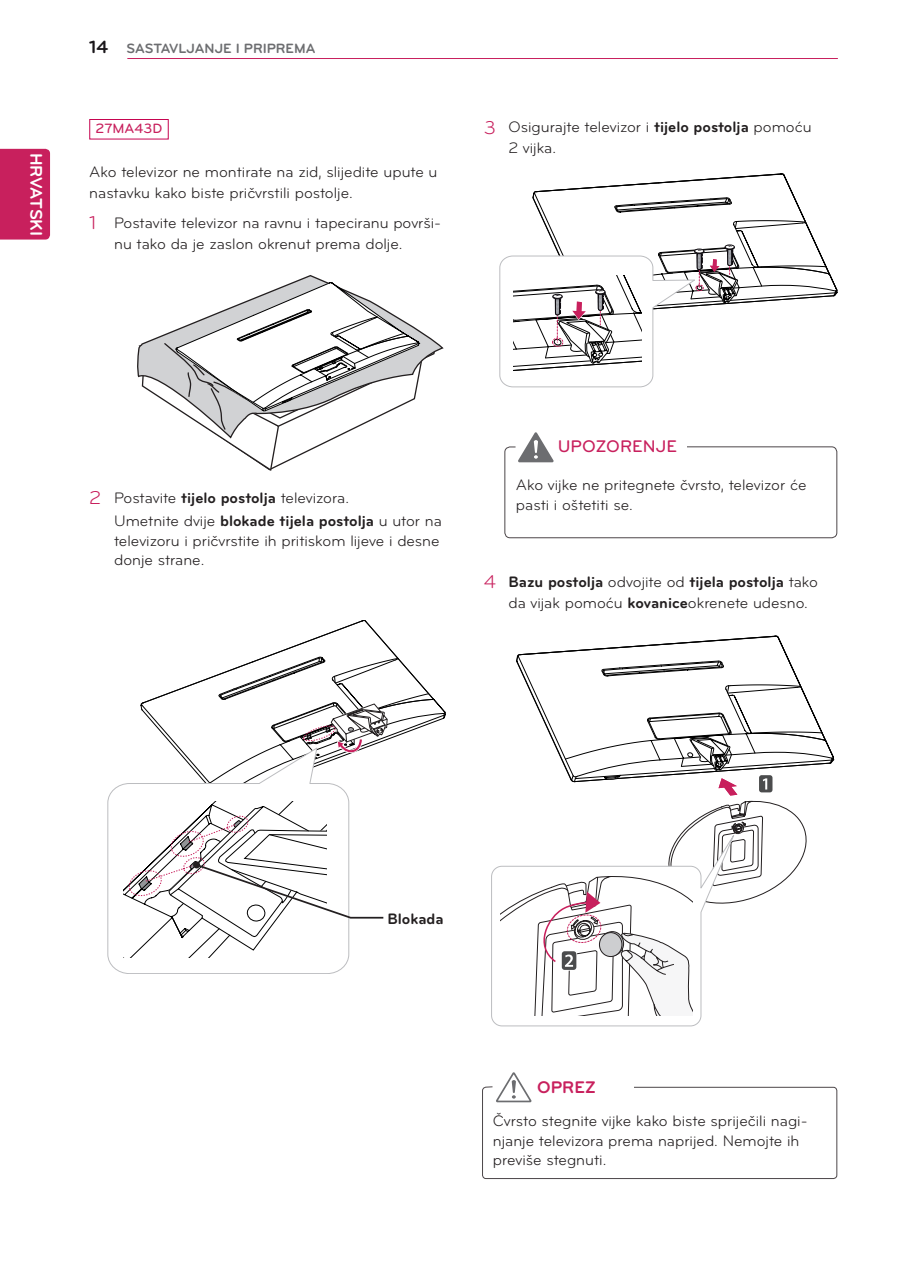
<style>
.page{position:relative;width:903px;height:1275px;background:#fff}
.page>*{position:absolute;margin:0;border:0;box-sizing:border-box;transform-origin:0 0}
.Title-warning{font:500 17.5px "Bryant LG";color:#c8205d}
.t1{font:700 17.5px "Bryant LG";letter-spacing:-.005em;color:#fff}
.t2{font:700 17.5px "Bryant LG";color:#c8205d}
._1-Body{font:15.75px/21px "Bryant LG";color:#231f20}
.Body{font:15.75px/19.2px "Bryant LG";color:#231f20}
._1-Body-2{font:15.75px/19.2px "Bryant LG";color:#231f20}
._1-_Body{font:15.75px/19.2px "Bryant LG";color:#231f20}
.Body-2{font:700 15.75px "Bryant LG";color:#231f20}
.t3{font:700 14px "Bryant LG";color:#6c6d70}
._1-Title{font:500 14px "Bryant LG";color:#c8205d}
.s1{font-size:18.38px;color:#1a161a}
.s2{font-size:19.25px;color:#c8205d}
.s3{font-weight:700}
</style>
<div class="page">
<div style="left:0;top:149px;width:50px;height:91px;background:#c8205d"></div>
<hr style="left:127px;top:58px;width:711px;height:1px;background:#c8205d">
<div style="left:482px;top:1087px;width:355px;height:92px;border:1px solid #4c4649;border-radius:4px"></div>
<div style="left:527px;top:1080px;width:106px;height:16px;background:#fff"></div>
<div style="left:504px;top:446px;width:333px;height:92px;border:1px solid #4c4649;border-radius:5px"></div>
<div style="left:548px;top:439px;width:139px;height:22px;background:#fff"></div>
<svg style="left:518px;top:432px;width:35px;height:30px"></svg>
<svg style="left:496px;top:1072px;width:35px;height:30px"></svg>
<svg style="left:499px;top:174px;width:338px;height:214px"></svg>
<svg style="left:137px;top:282px;width:300px;height:189px"></svg>
<svg style="left:107px;top:783px;width:242px;height:191px"></svg>
<svg style="left:124px;top:620px;width:321px;height:338px"></svg>
<div style="left:193px;top:861px;width:7px;height:7px;background:#231f20;border-radius:50%"></div>
<svg style="left:491px;top:866px;width:211px;height:160px"></svg>
<svg style="left:501px;top:636px;width:333px;height:380px"></svg>
<svg style="left:89px;top:119px;width:80px;height:21px"></svg>
<p class="t1" style="left:47px;top:153px;width:85px;rotate:90deg">HRVATSKI</p>
<p class="t3" style="left:89px;top:40px;width:228px"><span class="s1">14</span> SASTAVLJANJE I PRIPREMA</p>
<p class="_1-Title" style="left:96px;top:120px;width:68px">27MA43D</p>
<p class="Body" style="left:89px;top:161px;width:350px;line-height:21px">Ako televizor ne montirate na zid, slijedite upute u nastavku kako biste pričvrstili postolje.</p>
<p class="_1-Body" style="left:114px;top:213px;width:329px;text-indent:-25px"><span class="s2">1</span> Postavite televizor na ravnu i tapeciranu površi&shy;nu tako da je zaslon okrenut prema dolje.</p>
<p class="_1-Body" style="left:508px;top:117px;width:305px;text-indent:-25px"><span class="s2">3</span> Osigurajte televizor i <span class="s3">tijelo postolja</span> pomoću<br>2 vijka.</p>
<p class="_1-Body" style="left:89px;top:487px;width:261px"><span class="s2">2</span> Postavite <span class="s3">tijelo postolja</span> televizora.</p>
<p class="_1-Body-2" style="left:114px;top:512px;width:329px">Umetnite dvije <span class="s3">blokade tijela postolja</span> u utor na televizoru i pričvrstite ih pritiskom lijeve i desne donje strane.</p>
<p class="Title-warning" style="left:558px;top:436px;width:121px">UPOZORENJE</p>
<p class="_1-_Body" style="left:516px;top:476px;width:292px">Ako vijke ne pritegnete čvrsto, televizor će pasti i oštetiti se.</p>
<p class="_1-Body" style="left:508px;top:571px;width:311px;text-indent:-25px"><span class="s2">4</span> <span class="s3">Bazu postolja</span> odvojite od <span class="s3">tijela postolja</span> tako da vijak pomoću <span class="s3">kovanice</span>okrenete udesno.</p>
<p class="Body-2" style="left:387px;top:909px;width:58px">Blokada</p>
<p class="t2" style="left:537px;top:1077px;width:60px">OPREZ</p>
<p class="Body" style="left:493px;top:1112px;width:316px">Čvrsto stegnite vijke kako biste spriječili nagi&shy;njanje televizora prema naprijed. Nemojte ih previše stegnuti.</p>
</div>
